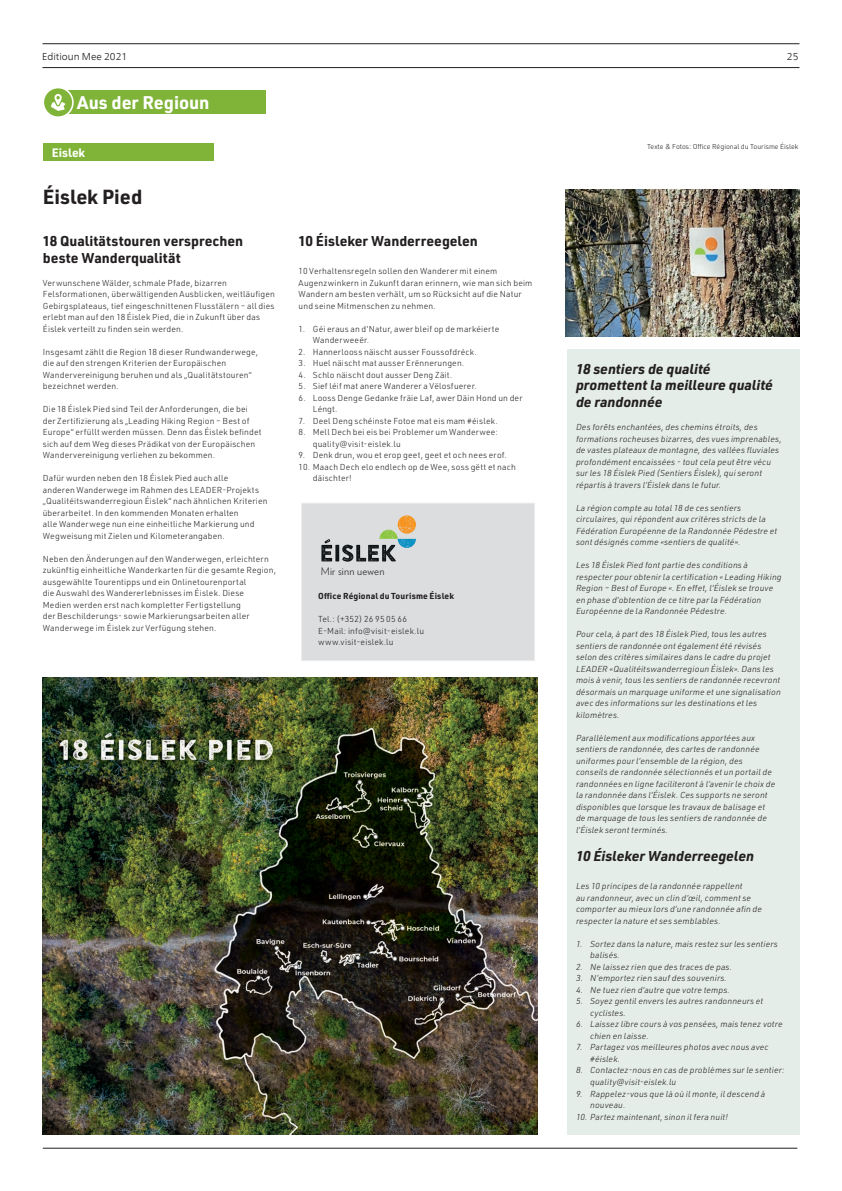
<style>
.page{position:relative;width:842px;height:1191px;background:#fff}
.page>*{position:absolute;margin:0;border:0;box-sizing:border-box;transform-origin:0 0}
.t1{font:700 20px "URWDIN";color:#231f20}
.t2{font:700 18px "URWDIN";color:#fff}
.t3{font:italic 700 14px/16.8px "URWDIN";color:#231f20}
.t4{font:700 14px/16.8px "URWDIN";color:#231f20}
.t5{font:700 12px "URWDIN";color:#fff}
.t6{font:300 10.7px "Verlag";letter-spacing:.02em;color:#231f20}
.t7{font:300 10px "Frutiger Neue LT Com";color:#231f20}
.t8{font:italic 300 8.5px/11.5px "URWDIN";letter-spacing:.015em;color:#231f20}
.t9{font:300 8.5px/11.5px "URWDIN";letter-spacing:.015em;color:#231f20}
.t10{font:700 8.5px "URWDIN";letter-spacing:.015em;color:#231f20}
.t11{font:300 7px "URWDIN";color:#231f20}
</style>
<div class="page">
<hr style="left:43px;top:44px;width:756px;height:1px;background:#231f20">
<hr style="left:43px;top:67px;width:756px;height:1px;background:#231f20">
<hr style="left:43px;top:1148px;width:754px;height:1px;background:#231f20">
<div style="left:567px;top:349px;width:233px;height:785px;background:#e4ede8"></div>
<div style="left:301px;top:502px;width:234px;height:159px;background:#dcdddf;border:1px solid #eeeeef"></div>
<div style="left:66px;top:91px;width:199px;height:23px;background:#7fb438"></div>
<div style="left:43px;top:144px;width:170px;height:17px;background:#7fb438"></div>
<div style="left:43px;top:88px;width:30px;height:29px;background:#7fb438;border-radius:50%"></div>
<div style="left:43px;top:87px;width:31px;height:31px;border:2px solid #fff;border-radius:50%"></div>
<svg style="left:51px;top:94px;width:14px;height:17px"></svg>
<img style="left:566px;top:190px;width:233px;height:146px">
<img style="left:43px;top:677px;width:494px;height:457px">
<svg style="left:321px;top:515px;width:95px;height:46px"></svg>
<p class="t7" style="left:42px;top:50px;width:87px">Editioun Mee 2021</p>
<p class="t7" style="left:787px;top:50px;width:13px">25</p>
<h2 class="t2" style="left:77px;top:90px;width:134px">Aus der Regioun</h2>
<h3 class="t5" style="left:52px;top:144px;width:35px">Eislek</h3>
<h1 class="t1" style="left:43px;top:183px;width:101px">Éislek Pied</h1>
<h3 class="t4" style="left:43px;top:232px;width:202px">18 Qualitätstouren versprechen beste Wanderqualität</h3>
<p class="t9" style="left:43px;top:276px;width:234px">Verwunschene Wälder, schmale Pfade, bizarren Felsformationen, überwältigenden Ausblicken, weitläufigen Gebirgsplateaus, tief eingeschnittenen Flusstälern – all dies erlebt man auf den 18 Éislek Pied, die in Zukunft über das Éislek verteilt zu finden sein werden.</p>
<p class="t9" style="left:43px;top:345px;width:217px">Insgesamt zählt die Region 18 dieser Rundwanderwege, die auf den strengen Kriterien der Europäischen Wandervereinigung beruhen und als „Qualitätstouren“ bezeichnet werden.</p>
<p class="t9" style="left:43px;top:403px;width:220px">Die 18 Éislek Pied sind Teil der Anforderungen, die bei der Zertifizierung als „Leading Hiking Region – Best of Europe“ erfüllt werden müssen. Denn das Éislek befindet sich auf dem Weg dieses Prädikat von der Europäischen Wandervereinigung verliehen zu bekommen.</p>
<p class="t9" style="left:43px;top:472px;width:226px">Dafür wurden neben den 18 Éislek Pied auch alle<br>anderen Wanderwege im Rahmen des LEADER-Projekts „Qualitéitswanderregioun Éislek“ nach ähnlichen Kriterien überarbeitet. In den kommenden Monaten erhalten<br>alle Wanderwege nun eine einheitliche Markierung und Wegweisung mit Zielen und Kilometerangaben.</p>
<p class="t9" style="left:43px;top:552px;width:235px">Neben den Änderungen auf den Wanderwegen, erleichtern zukünftig einheitliche Wanderkarten für die gesamte Region, ausgewählte Tourentipps und ein Onlinetourenportal<br>die Auswahl des Wandererlebnisses im Éislek. Diese<br>Medien werden erst nach kompletter Fertigstellung<br>der Beschilderungs- sowie Markierungsarbeiten aller Wanderwege im Éislek zur Verfügung stehen.</p>
<h3 class="t4" style="left:299px;top:232px;width:181px">10 Éisleker Wanderreegelen</h3>
<p class="t9" style="left:299px;top:265px;width:235px">10 Verhaltensregeln sollen den Wanderer mit einem Augenzwinkern in Zukunft daran erinnern, wie man sich beim Wandern am besten verhält, um so Rücksicht auf die Natur und seine Mitmenschen zu nehmen.</p>
<p class="t9" style="left:313px;top:322px;width:188px;text-indent:-14px">1. Géi eraus an d‘Natur, awer bleif op de markéierte<br>Wanderweeër.</p>
<p class="t9" style="left:299px;top:345px;width:180px">2. Hannerlooss näischt ausser Foussofdréck.</p>
<p class="t9" style="left:299px;top:357px;width:167px">3. Huel näischt mat ausser Erënnerungen.</p>
<p class="t9" style="left:299px;top:368px;width:155px">4. Schlo näischt dout ausser Deng Zäit.</p>
<p class="t9" style="left:299px;top:380px;width:180px">5. Sief léif mat anere Wanderer a Vëlosfuerer.</p>
<p class="t9" style="left:313px;top:391px;width:211px;text-indent:-14px">6. Looss Denge Gedanke fräie Laf, awer Däin Hond un der<br>Léngt.</p>
<p class="t9" style="left:299px;top:414px;width:201px">7. Deel Deng schéinste Fotoe mat eis mam #éislek.</p>
<p class="t9" style="left:313px;top:426px;width:187px;text-indent:-14px">8. Mell Dech bei eis bei Problemer um Wanderwee: quality@visit-eislek.lu</p>
<p class="t9" style="left:299px;top:449px;width:210px">9. Denk drun, wou et erop geet, geet et och nees erof.</p>
<p class="t9" style="left:313px;top:460px;width:205px;text-indent:-14px">10. Maach Dech elo endlech op de Wee, soss gëtt et nach däischter!</p>
<p class="t6" style="left:321px;top:563px;width:65px">Mir sinn uewen</p>
<p class="t10" style="left:318px;top:590px;width:137px">Office Régional du Tourisme Éislek</p>
<p class="t9" style="left:318px;top:613px;width:107px">Tel.: (+352) 26 95 05 66<br>E-Mail: info@visit-eislek.lu www.visit-eislek.lu</p>
<p class="t11" style="left:647px;top:142px;width:153px">Texte &amp; Fotos: Office Régional du Tourisme Éislek</p>
<h3 class="t3" style="left:576px;top:359px;width:198px">18 sentiers de qualité promettent la meilleure qualité de randonnée</h3>
<p class="t8" style="left:576px;top:421px;width:207px">Des forêts enchantées, des chemins étroits, des formations rocheuses bizarres, des vues imprenables, de vastes plateaux de montagne, des vallées fluviales profondément encaissées - tout cela peut être vécu sur les 18 Éislek Pied (Sentiers Éislek), qui seront répartis à travers l’Éislek dans le futur.</p>
<p class="t8" style="left:576px;top:501px;width:203px">La région compte au total 18 de ces sentiers circulaires, qui répondent aux critères stricts de la Fédération Européenne de la Randonnée Pédestre et sont désignés comme «sentiers de qualité».</p>
<p class="t8" style="left:576px;top:559px;width:207px">Les 18 Éislek Pied font partie des conditions à respecter pour obtenir la certification « Leading Hiking Region – Best of Europe «. En effet, l’Éislek se trouve en phase d’obtention de ce titre par la Fédération Européenne de la Randonnée Pédestre.</p>
<p class="t8" style="left:576px;top:628px;width:206px">Pour cela, à part des 18 Éislek Pied, tous les autres sentiers de randonnée ont également été révisés selon des critères similaires dans le cadre du projet LEADER «Qualitéitswanderregioun Éislek». Dans les mois à venir, tous les sentiers de randonnée recevront désormais un marquage uniforme et une signalisation avec des informations sur les destinations et les kilomètres.</p>
<p class="t8" style="left:576px;top:731px;width:201px">Parallèlement aux modifications apportées aux sentiers de randonnée, des cartes de randonnée uniformes pour l’ensemble de la région, des conseils de randonnée sélectionnés et un portail de randonnées en ligne faciliteront à l’avenir le choix de la randonnée dans l’Éislek. Ces supports ne seront disponibles que lorsque les travaux de balisage et de marquage de tous les sentiers de randonnée de l’Éislek seront terminés.</p>
<h3 class="t3" style="left:576px;top:847px;width:180px">10 Éisleker Wanderreegelen</h3>
<p class="t8" style="left:576px;top:880px;width:188px">Les 10 principes de la randonnée rappellent<br>au randonneur, avec un clin d’œil, comment se comporter au mieux lors d’une randonnée afin de respecter la nature et ses semblables.</p>
<p class="t8" style="left:590px;top:938px;width:189px;text-indent:-14px">1. Sortez dans la nature, mais restez sur les sentiers balisés.</p>
<p class="t8" style="left:576px;top:961px;width:158px">2. Ne laissez rien que des traces de pas.</p>
<p class="t8" style="left:576px;top:972px;width:152px">3. N’emportez rien sauf des souvenirs.</p>
<p class="t8" style="left:576px;top:984px;width:155px">4. Ne tuez rien d’autre que votre temps.</p>
<p class="t8" style="left:590px;top:995px;width:175px;text-indent:-14px">5. Soyez gentil envers les autres randonneurs et cyclistes.</p>
<p class="t8" style="left:590px;top:1018px;width:194px;text-indent:-14px">6. Laissez libre cours à vos pensées, mais tenez votre chien en laisse.</p>
<p class="t8" style="left:590px;top:1041px;width:180px;text-indent:-14px">7. Partagez vos meilleures photos avec nous avec #éislek.</p>
<p class="t8" style="left:590px;top:1064px;width:196px;text-indent:-14px">8. Contactez-nous en cas de problèmes sur le sentier: quality@visit-eislek.lu</p>
<p class="t8" style="left:590px;top:1087px;width:177px;text-indent:-14px">9. Rappelez-vous que là où il monte, il descend à nouveau.</p>
<p class="t8" style="left:576px;top:1110px;width:153px">10. Partez maintenant, sinon il fera nuit!</p>
</div>
